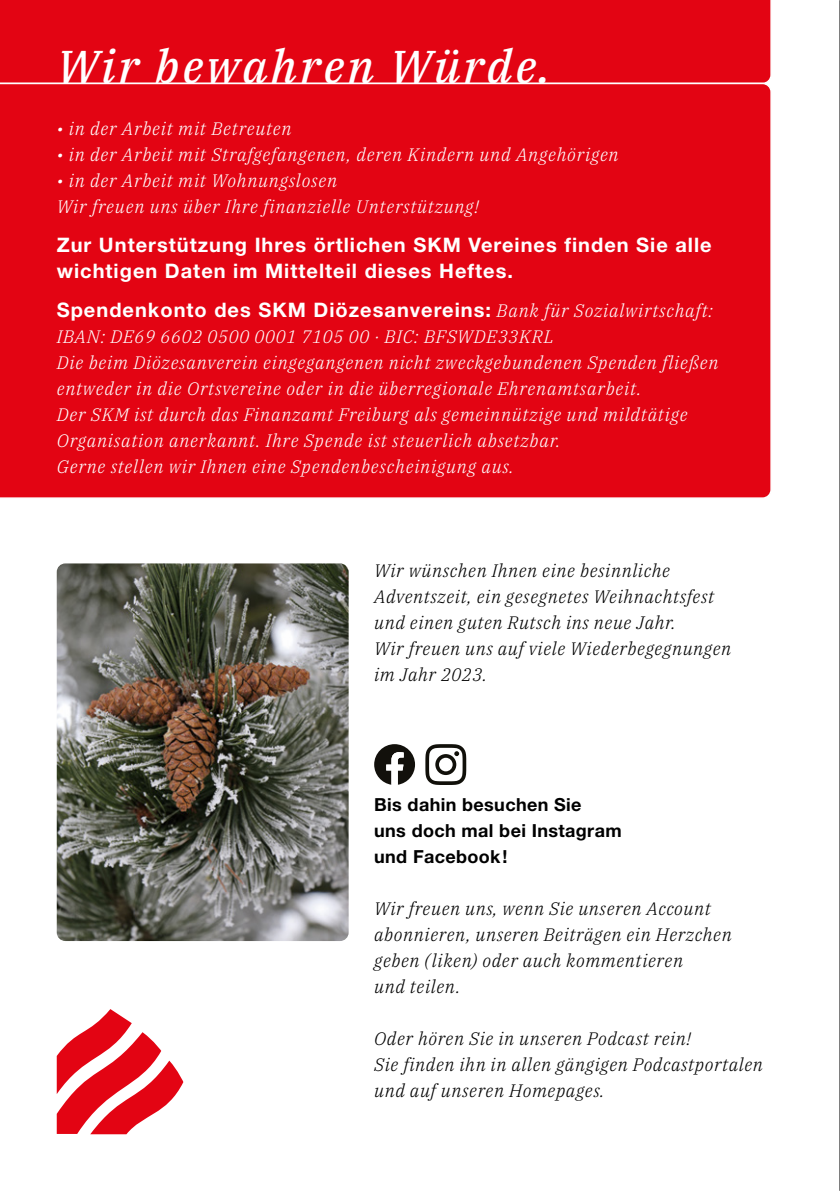
<style>
.page{position:relative;width:840px;height:1191px;background:#fff}
.page>*{position:absolute;margin:0;border:0;box-sizing:border-box;transform-origin:0 0}
.t1{font:italic 46px "IBM Plex Serif Text";letter-spacing:.06em;color:#fff}
.t2{font:700 20px/26px "Helvetica Neue";letter-spacing:.05em;color:#fff}
.t3{font:italic 300 18px/26px "IBM Plex Serif";letter-spacing:.04em;color:#fff}
.t4{font:italic 300 18px/26px "IBM Plex Serif";letter-spacing:.03em;color:#000}
.t5{font:700 18px/26px "Helvetica Neue";letter-spacing:.02em;color:#000}
.s1{font-family:"IBM Plex Serif";font-weight:300;font-style:italic;font-size:18px}
</style>
<div class="page">
<hr style="left:839px;top:1px;width:1px;height:1189px;background:#000">
<div style="left:0;top:0;width:771px;height:83px;background:#e30413"></div>
<svg style="left:57px;top:1009px;width:126px;height:125px"></svg>
<div style="left:0;top:84px;width:771px;height:414px;background:#e30413"></div>
<svg style="left:425px;top:744px;width:41px;height:41px"></svg>
<svg style="left:374px;top:744px;width:41px;height:41px"></svg>
<img style="left:57px;top:563px;width:291px;height:378px">
<h1 class="t1" style="left:57px;top:31px;width:495px">Wir bewahren Würde.</h1>
<p class="t3" style="left:57px;top:114px;width:236px">• in der Arbeit mit Betreuten</p>
<p class="t3" style="left:57px;top:140px;width:563px">• in der Arbeit mit Strafgefangenen, deren Kindern und Angehörigen</p>
<p class="t3" style="left:57px;top:166px;width:423px">• in der Arbeit mit Wohnungslosen<br>Wir freuen uns über Ihre finanzielle Unterstützung!</p>
<p class="t2" style="left:57px;top:231px;width:656px">Zur Unterstützung Ihres örtlichen SKM Vereines finden Sie alle wichtigen Daten im Mittelteil dieses Heftes.</p>
<p class="t2" style="left:57px;top:296px;width:657px">Spendenkonto des SKM Diözesanvereins: <span class="s1">Bank für Sozialwirtschaft:</span></p>
<p class="t3" style="left:57px;top:322px;width:663px">IBAN: DE69 6602 0500 0001 7105 00 · BIC: BFSWDE33KRL<br>Die beim Diözesanverein eingegangenen nicht zweckgebundenen Spenden fließen entweder in die Ortsvereine oder in die überregionale Ehrenamtsarbeit.<br>Der SKM ist durch das Finanzamt Freiburg als gemeinnützige und mildtätige Organisation anerkannt. Ihre Spende ist steuerlich absetzbar.<br>Gerne stellen wir Ihnen eine Spendenbescheinigung aus.</p>
<p class="t4" style="left:374px;top:556px;width:358px">Wir wünschen Ihnen eine besinnliche Adventszeit, ein gesegnetes Weihnachtsfest und einen guten Rutsch ins neue Jahr.<br>Wir freuen uns auf viele Wiederbegegnungen im Jahr 2023.</p>
<p class="t5" style="left:374px;top:791px;width:249px">Bis dahin besuchen Sie<br>uns doch mal bei Instagram und Facebook!</p>
<p class="t4" style="left:374px;top:894px;width:359px">Wir freuen uns, wenn Sie unseren Account abonnieren, unseren Beiträgen ein Herzchen geben (liken) oder auch kommentieren<br>und teilen.</p>
<p class="t4" style="left:374px;top:1024px;width:390px">Oder hören Sie in unseren Podcast rein!<br>Sie finden ihn in allen gängigen Podcastportalen und auf unseren Homepages.</p>
</div>
